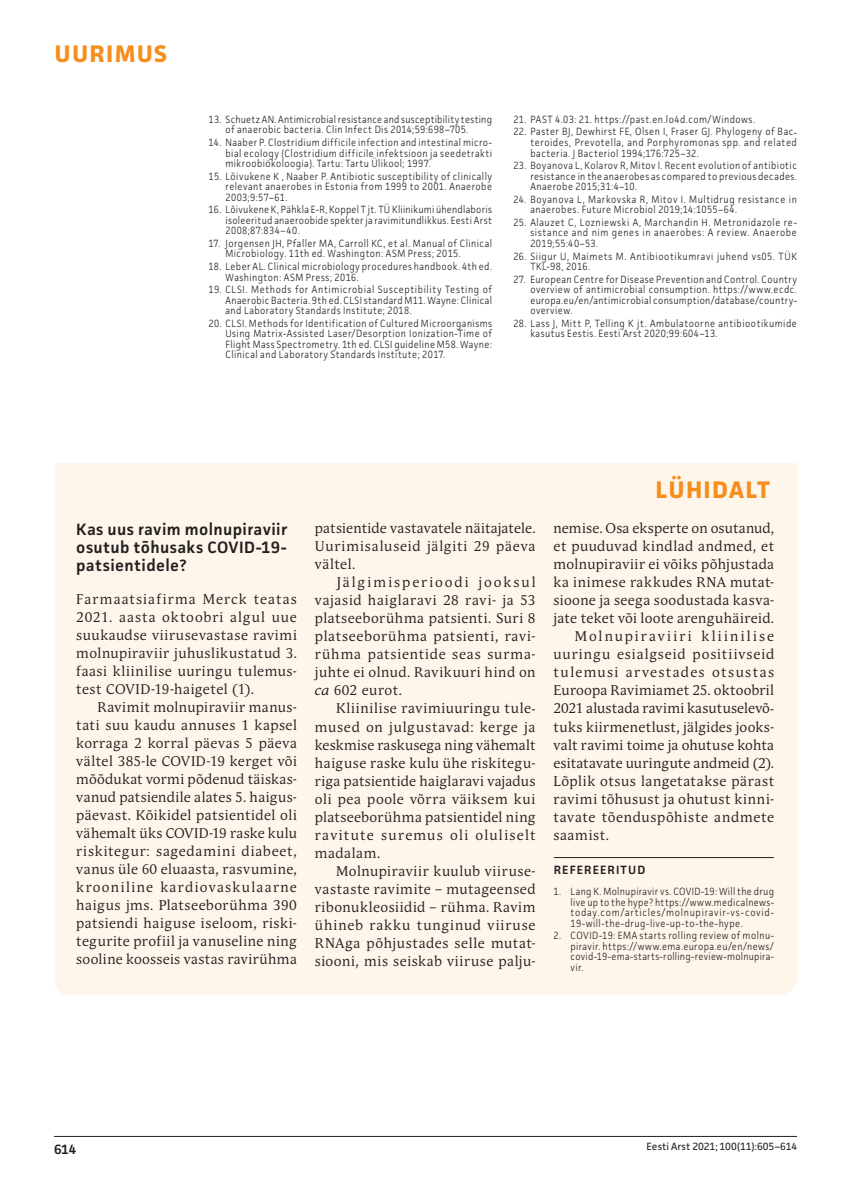
<style>
.page{position:relative;width:851px;height:1191px;background:#fff}
.page>*{position:absolute;margin:0;border:0;box-sizing:border-box;transform-origin:0 0}
.t1{font:700 24px "Facit";letter-spacing:.05em;color:#f68e1e}
.t2{font:600 16.5px/18px "Facit";letter-spacing:.02em;color:#231f20;text-align:justify}
.t3{font:13.95px/18px "Andulka Book Pro";letter-spacing:.04em;color:#231f20;text-align:justify}
.t4{font:13.95px "Andulka Book Pro";letter-spacing:.015em;color:#231f20}
.t5{font:13.95px "Andulka Book Pro";letter-spacing:.01em;color:#231f20}
.t6{font:13.95px "Andulka Book Pro";letter-spacing:.07em;color:#231f20}
.t7{font:13.95px "Andulka Book Pro";letter-spacing:.1em;color:#231f20}
.t8{font:13.95px "Andulka Book Pro";letter-spacing:.16em;color:#231f20}
.t9{font:600 13.5px "Facit";color:#231f20}
.t10{font:600 12px "Facit";letter-spacing:.09em;color:#231f20}
.t11{font:300 10.5px/10.5px "Facit";letter-spacing:.045em;color:#231f20;text-align:justify;scale:.9 1}
.t12{font:10.5px "Facit";letter-spacing:-.005em;color:#231f20}
.s1{font-style:italic}
</style>
<div class="page">
<hr style="left:54px;top:1136px;width:742px;height:1px;background:#231f20">
<div style="left:55px;top:463px;width:742px;height:532px;background:#fef6eb"></div>
<hr style="left:553px;top:857px;width:220px;height:1px;background:#231f20">
<h1 class="t1" style="left:55px;top:39px;width:114px">UURIMUS</h1>
<p class="t11" style="left:225px;top:114px;width:297px;text-indent:-17px">13. Schuetz AN. Antimicrobial resistance and susceptibility testing of anaerobic bacteria. Clin Infect Dis 2014;59:698–705.</p>
<p class="t11" style="left:225px;top:137px;width:297px;text-indent:-17px">14. Naaber P. Clostridium difficile infection and intestinal micro&shy;bial ecology (Clostridium difficile infektsioon ja seedetrakti mikroobiökoloogia). Tartu: Tartu Ülikool; 1997.</p>
<p class="t11" style="left:225px;top:170px;width:297px;text-indent:-17px">15. Lõivukene K , Naaber P. Antibiotic susceptibility of clinically relevant anaerobes in Estonia from 1999 to 2001. Anaerobe 2003;9:57–61.</p>
<p class="t11" style="left:225px;top:204px;width:297px;text-indent:-17px">16. Lõivukene K, Pähkla E-R, Koppel T jt. TÜ Kliinikumi ühendlaboris isoleeritud anaeroobide spekter ja ravimitundlikkus. Eesti Arst 2008;87:834−40.</p>
<p class="t11" style="left:225px;top:238px;width:297px;text-indent:-17px">17. Jorgensen JH, Pfaller MA, Carroll KC, et al. Manual of Clinical<br>Microbiology. 11th ed. Washington: ASM Press; 2015.</p>
<p class="t11" style="left:225px;top:261px;width:297px;text-indent:-17px">18. Leber AL. Clinical microbiology procedures handbook. 4th ed.<br>Washington: ASM Press; 2016.</p>
<p class="t11" style="left:225px;top:284px;width:297px;text-indent:-17px">19. CLSI. Methods for Antimicrobial Susceptibility Testing of Anaerobic Bacteria. 9th ed. CLSI standard M11. Wayne: Clinical and Laboratory Standards Institute; 2018.</p>
<p class="t11" style="left:225px;top:318px;width:298px;text-indent:-17px">20. CLSI. Methods for Identification of Cultured Microorganisms Using Matrix-Assisted Laser/Desorption Ionization-Time of Flight Mass Spectrometry. 1th ed. CLSI guideline M58. Wayne:<br>Clinical and Laboratory Standards Institute; 2017.</p>
<p class="t11" style="left:513px;top:114px;width:270px">21. PAST 4.03: 21. https://past.en.lo4d.com/Windows.</p>
<p class="t11" style="left:530px;top:126px;width:298px;text-indent:-17px">22. Paster BJ, Dewhirst FE, Olsen I, Fraser GJ. Phylogeny of Bac&shy;teroides, Prevotella, and Porphyromonas spp. and related bacteria. J Bacteriol 1994;176:725–32.</p>
<p class="t11" style="left:530px;top:160px;width:297px;text-indent:-17px">23. Boyanova L, Kolarov R, Mitov I. Recent evolution of antibiotic resistance in the anaerobes as compared to previous decades.<br>Anaerobe 2015;31:4–10.</p>
<p class="t11" style="left:530px;top:194px;width:297px;text-indent:-17px">24. Boyanova L, Markovska R, Mitov I. Multidrug resistance in anaerobes. Future Microbiol 2019;14:1055–64.</p>
<p class="t11" style="left:530px;top:217px;width:297px;text-indent:-17px">25. Alauzet C, Lozniewski A, Marchandin H. Metronidazole re&shy;sistance and nim genes in anaerobes: A review. Anaerobe 2019;55:40–53.</p>
<p class="t11" style="left:530px;top:250px;width:298px;text-indent:-17px">26. Siigur U, Maimets M. Antibiootikumravi juhend vs05. TÜK<br>TKL-98, 2016.</p>
<p class="t11" style="left:530px;top:273px;width:298px;text-indent:-17px">27. European Centre for Disease Prevention and Control. Country overview of antimicrobial consumption. https://www.ecdc. europa.eu/en/antimicrobial consumption/database/country&shy;overview.</p>
<p class="t11" style="left:530px;top:318px;width:297px;text-indent:-17px">28. Lass J, Mitt P, Telling K jt. Ambulatoorne antibiootikumide kasutus Eestis. Eesti Arst 2020;99:604–13.</p>
<h1 class="t1" style="left:655px;top:475px;width:116px">LÜHIDALT</h1>
<h2 class="t2" style="left:76px;top:520px;width:213px">Kas uus ravim molnupiraviir osutub tõhusaks COVID-19- patsientidele?</h2>
<h3 class="t3" style="left:76px;top:590px;width:222px">Farmaatsiafirma Merck teatas 2021. aasta oktoobri algul uue suukaudse viirusevastase ravimi molnupiraviir juhuslikustatud 3. faasi kliinilise uuringu tulemus&shy;test COVID-19-haigetel (1).</h3>
<p class="t3" style="left:76px;top:698px;width:222px;text-indent:21px">Ravimit molnupiraviir manus&shy;tati suu kaudu annuses 1 kapsel korraga 2 korral päevas 5 päeva vältel 385-le COVID-19 kerget või mõõdukat vormi põdenud täiskas&shy;vanud patsiendile alates 5. haigus&shy;päevast. Kõikidel patsientidel oli vähemalt üks COVID-19 raske kulu riskitegur: sagedamini diabeet, vanus üle 60 eluaasta, rasvumine, krooniline kardiovaskulaarne haigus jms. Platseeborühma 390 patsiendi haiguse iseloom, riski&shy;tegurite profiil ja vanuseline ning sooline koosseis vastas ravirühma</p>
<h3 class="t3" style="left:315px;top:519px;width:222px">patsientide vastavatele näitajatele.<br>Uurimisaluseid jälgiti 29 päeva vältel.</h3>
<h3 class="t3" style="left:315px;top:573px;width:222px;text-indent:21px">Jälgimisperioodi jooksul vajasid haiglaravi 28 ravi- ja 53 platseeborühma patsienti. Suri 8 platseeborühma patsienti, ravi&shy;rühma patsientide seas surma&shy;juhte ei olnud. Ravikuuri hind on <span class="s1">ca</span> 602 eurot.</h3>
<p class="t3" style="left:315px;top:699px;width:222px;text-indent:21px">Kliinilise ravimiuuringu tule&shy;mused on julgustavad: kerge ja keskmise raskusega ning vähemalt haiguse raske kulu ühe riskitegu&shy;riga patsientide haiglaravi vajadus oli pea poole võrra väiksem kui platseeborühma patsientidel ning ravitute suremus oli oluliselt madalam.</p>
<h3 class="t3" style="left:315px;top:861px;width:222px;text-indent:21px">Molnupiraviir kuulub viiruse&shy;vastaste ravimite – mutageensed ribonukleosiidid – rühma. Ravim ühineb rakku tunginud viiruse RNAga põhjustades selle mutat&shy;siooni, mis seiskab viiruse palju-</h3>
<h3 class="t5" style="left:553px;top:520px;width:222px">nemise. Osa eksperte on osutanud,</h3>
<h3 class="t3" style="left:553px;top:537px;width:222px">et puuduvad kindlad andmed, et</h3>
<h3 class="t3" style="left:553px;top:555px;width:222px">molnupiraviir ei võiks põhjustada</h3>
<h3 class="t3" style="left:553px;top:573px;width:222px">ka inimese rakkudes RNA mutat-</h3>
<h3 class="t3" style="left:553px;top:591px;width:222px">sioone ja seega soodustada kasva-</h3>
<h3 class="t3" style="left:553px;top:609px;width:222px">jate teket või loote arenguhäireid.</h3>
<h3 class="t8" style="left:574px;top:628px;width:201px">Molnupiraviiri kliinilise</h3>
<h3 class="t6" style="left:553px;top:646px;width:222px">uuringu esialgseid positiivseid</h3>
<h3 class="t7" style="left:553px;top:664px;width:222px">tulemusi arvestades otsustas</h3>
<h3 class="t4" style="left:553px;top:682px;width:222px">Euroopa Ravimiamet 25. oktoobril</h3>
<h3 class="t4" style="left:553px;top:700px;width:222px">2021 alustada ravimi kasutuselevõ-</h3>
<h3 class="t3" style="left:553px;top:717px;width:222px">tuks kiirmenetlust, jälgides jooks-</h3>
<h3 class="t4" style="left:553px;top:736px;width:222px">valt ravimi toime ja ohutuse kohta</h3>
<h3 class="t5" style="left:553px;top:754px;width:222px">esitatavate uuringute andmeid (2).</h3>
<h3 class="t3" style="left:553px;top:771px;width:222px">Lõplik otsus langetatakse pärast</h3>
<h3 class="t3" style="left:553px;top:789px;width:222px">ravimi tõhusust ja ohutust kinni-</h3>
<h3 class="t3" style="left:553px;top:807px;width:222px">tavate tõenduspõhiste andmete</h3>
<h3 class="t3" style="left:553px;top:825px;width:57px">saamist.</h3>
<p class="t10" style="left:553px;top:862px;width:93px">REFEREERITUD</p>
<p class="t11" style="left:570px;top:886px;width:228px;text-indent:-17px">1. Lang K. Molnupiravir vs. COVID-19: Will the drug live up to the hype? https://www.medicalnews&shy;today.com/articles/molnupiravir-vs-covid-19-will-the-drug-live-up-to-the-hype.</p>
<p class="t11" style="left:570px;top:930px;width:228px;text-indent:-17px">2. COVID-19: EMA starts rolling review of molnu&shy;piravir. https://www.ema.europa.eu/en/news/ covid-19-ema-starts-rolling-review-molnupira&shy;vir.</p>
<p class="t9" style="left:54px;top:1140px;width:24px">614</p>
<p class="t12" style="left:646px;top:1139px;width:152px">Eesti Arst 2021; 100(11):605–614</p>
</div>
